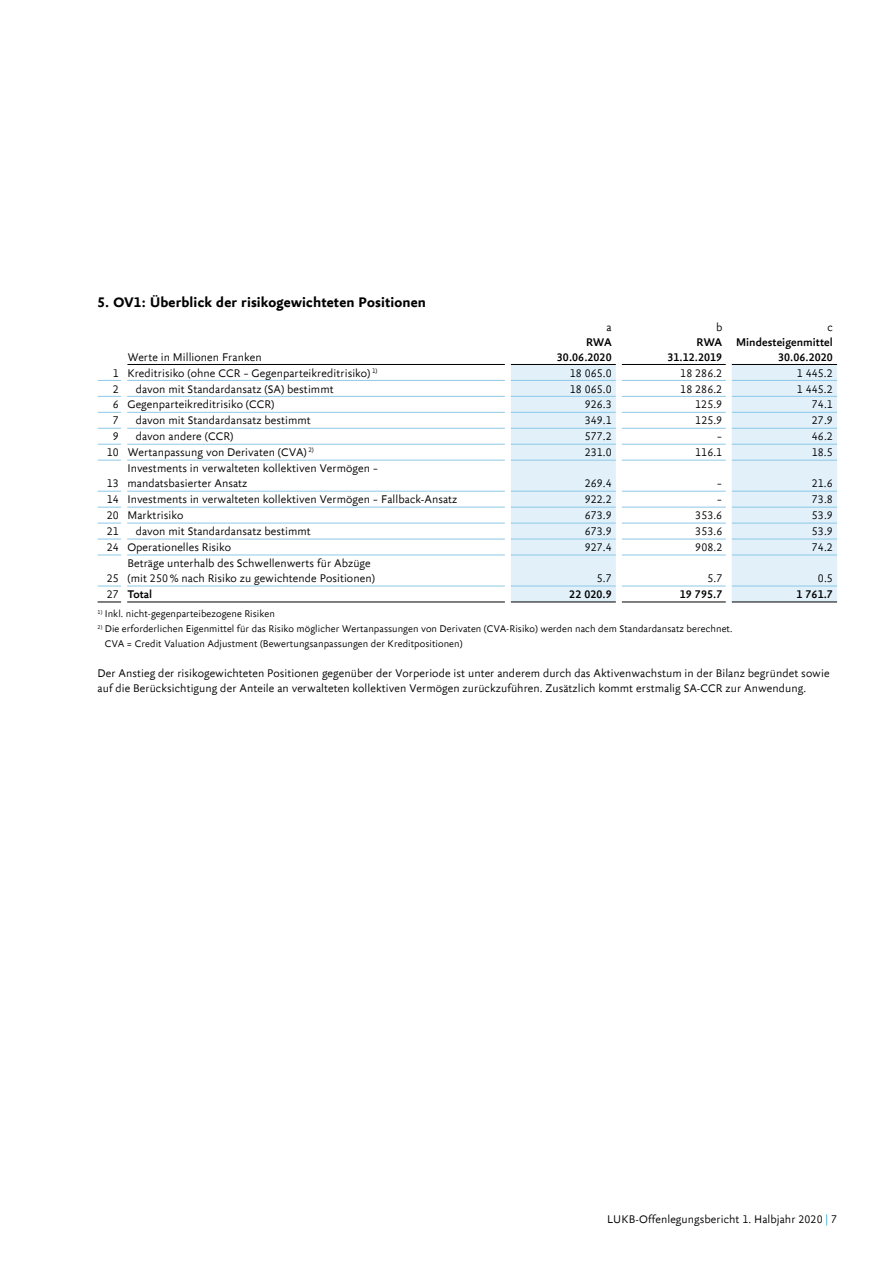
<style>
.page{position:relative;width:893px;height:1263px;background:#fff}
.page>*{position:absolute;margin:0;border:0;box-sizing:border-box;transform-origin:0 0}
.t1{font:700 15px "Yoga Sansfor LUKB";letter-spacing:.01em;color:#000}
.t2{font:300 12px/15px "Yoga Sansfor LUKB";letter-spacing:.005em;color:#000}
.t3{font:500 12px/15px "Yoga Sansfor LUKB";letter-spacing:.005em;color:#000;text-align:right}
.t4{font:300 10.5px/15px "Yoga Sansfor LUKB";letter-spacing:.005em;color:#000}
.s1{font-weight:300}
.s2{color:#0092c9}
</style>
<div class="page">
<svg style="left:511px;top:365px;width:326px;height:237px;fill:#e1f0f9"></svg>
<hr style="left:505px;top:364px;width:111px;height:1px;background:#000">
<hr style="left:505px;top:586px;width:111px;height:1px;background:#8ec9e7">
<hr style="left:505px;top:602px;width:111px;height:1px;background:#000">
<hr style="left:726px;top:364px;width:111px;height:1px;background:#000">
<hr style="left:505px;top:380px;width:111px;height:1px;background:#8ec9e7">
<hr style="left:616px;top:380px;width:110px;height:1px;background:#8ec9e7">
<hr style="left:726px;top:380px;width:111px;height:1px;background:#8ec9e7">
<hr style="left:505px;top:396px;width:111px;height:1px;background:#8ec9e7">
<hr style="left:616px;top:396px;width:110px;height:1px;background:#8ec9e7">
<hr style="left:726px;top:396px;width:111px;height:1px;background:#8ec9e7">
<hr style="left:505px;top:412px;width:111px;height:1px;background:#8ec9e7">
<hr style="left:616px;top:412px;width:110px;height:1px;background:#8ec9e7">
<hr style="left:726px;top:412px;width:111px;height:1px;background:#8ec9e7">
<hr style="left:505px;top:428px;width:111px;height:1px;background:#8ec9e7">
<hr style="left:616px;top:428px;width:110px;height:1px;background:#8ec9e7">
<hr style="left:726px;top:428px;width:111px;height:1px;background:#8ec9e7">
<hr style="left:726px;top:586px;width:111px;height:1px;background:#8ec9e7">
<hr style="left:726px;top:602px;width:111px;height:1px;background:#000">
<hr style="left:616px;top:444px;width:110px;height:1px;background:#8ec9e7">
<hr style="left:726px;top:444px;width:111px;height:1px;background:#8ec9e7">
<hr style="left:616px;top:460px;width:110px;height:1px;background:#8ec9e7">
<hr style="left:726px;top:460px;width:111px;height:1px;background:#8ec9e7">
<hr style="left:616px;top:491px;width:110px;height:1px;background:#8ec9e7">
<hr style="left:726px;top:491px;width:111px;height:1px;background:#8ec9e7">
<hr style="left:616px;top:507px;width:110px;height:1px;background:#8ec9e7">
<hr style="left:726px;top:507px;width:111px;height:1px;background:#8ec9e7">
<hr style="left:616px;top:523px;width:110px;height:1px;background:#8ec9e7">
<hr style="left:726px;top:523px;width:111px;height:1px;background:#8ec9e7">
<hr style="left:505px;top:444px;width:111px;height:1px;background:#8ec9e7">
<hr style="left:505px;top:460px;width:111px;height:1px;background:#8ec9e7">
<hr style="left:505px;top:491px;width:111px;height:1px;background:#8ec9e7">
<hr style="left:505px;top:507px;width:111px;height:1px;background:#8ec9e7">
<hr style="left:505px;top:523px;width:111px;height:1px;background:#8ec9e7">
<hr style="left:127px;top:364px;width:378px;height:1px;background:#000">
<svg style="left:98px;top:586px;width:23px;height:1px"></svg>
<hr style="left:127px;top:586px;width:378px;height:1px;background:#8ec9e7">
<svg style="left:98px;top:602px;width:23px;height:1px"></svg>
<hr style="left:127px;top:602px;width:378px;height:1px;background:#000">
<hr style="left:505px;top:539px;width:111px;height:1px;background:#8ec9e7">
<hr style="left:505px;top:555px;width:111px;height:1px;background:#8ec9e7">
<hr style="left:616px;top:364px;width:110px;height:1px;background:#000">
<hr style="left:616px;top:539px;width:110px;height:1px;background:#8ec9e7">
<hr style="left:726px;top:539px;width:111px;height:1px;background:#8ec9e7">
<hr style="left:616px;top:555px;width:110px;height:1px;background:#8ec9e7">
<hr style="left:726px;top:555px;width:111px;height:1px;background:#8ec9e7">
<hr style="left:616px;top:586px;width:110px;height:1px;background:#8ec9e7">
<hr style="left:616px;top:602px;width:110px;height:1px;background:#000">
<svg style="left:98px;top:380px;width:23px;height:1px"></svg>
<hr style="left:127px;top:380px;width:378px;height:1px;background:#8ec9e7">
<svg style="left:98px;top:396px;width:23px;height:1px"></svg>
<hr style="left:127px;top:396px;width:378px;height:1px;background:#8ec9e7">
<svg style="left:98px;top:412px;width:23px;height:1px"></svg>
<hr style="left:127px;top:412px;width:378px;height:1px;background:#8ec9e7">
<svg style="left:98px;top:428px;width:23px;height:1px"></svg>
<hr style="left:127px;top:428px;width:378px;height:1px;background:#8ec9e7">
<svg style="left:98px;top:444px;width:23px;height:1px"></svg>
<hr style="left:127px;top:444px;width:378px;height:1px;background:#8ec9e7">
<svg style="left:98px;top:460px;width:23px;height:1px"></svg>
<hr style="left:127px;top:460px;width:378px;height:1px;background:#8ec9e7">
<svg style="left:98px;top:491px;width:23px;height:1px"></svg>
<hr style="left:127px;top:491px;width:378px;height:1px;background:#8ec9e7">
<svg style="left:98px;top:507px;width:23px;height:1px"></svg>
<hr style="left:127px;top:507px;width:378px;height:1px;background:#8ec9e7">
<svg style="left:98px;top:523px;width:23px;height:1px"></svg>
<hr style="left:127px;top:523px;width:378px;height:1px;background:#8ec9e7">
<svg style="left:98px;top:539px;width:23px;height:1px"></svg>
<hr style="left:127px;top:539px;width:378px;height:1px;background:#8ec9e7">
<svg style="left:98px;top:555px;width:23px;height:1px"></svg>
<hr style="left:127px;top:555px;width:378px;height:1px;background:#8ec9e7">
<div style="left:616px;top:363px;width:6px;height:240px;background:#fff"></div>
<div style="left:726px;top:363px;width:6px;height:240px;background:#fff"></div>
<div style="left:505px;top:363px;width:6px;height:240px;background:#fff"></div>
<p class="t1" style="left:98px;top:293px;width:330px">5. OV1: Überblick der risikogewichteten Positionen</p>
<p class="t2" style="left:127px;top:349px;width:136px">Werte in Millionen Franken</p>
<p class="t2" style="left:607px;top:319px;width:7px">a</p>
<p class="t3" style="left:557px;top:334px;width:56px">RWA<br>30.06.2020</p>
<p class="t2" style="left:716px;top:319px;width:8px">b</p>
<p class="t3" style="left:667px;top:334px;width:56px">RWA<br>31.12.2019</p>
<p class="t2" style="left:827px;top:319px;width:7px">c</p>
<p class="t3" style="left:736px;top:334px;width:98px">Mindesteigenmittel<br>30.06.2020</p>
<p class="t2" style="left:113px;top:365px;width:266px">1 Kreditrisiko (ohne CCR – Gegenparteikreditrisiko) <sup>1)</sup></p>
<p class="t2" style="left:570px;top:365px;width:43px">18 065.0</p>
<p class="t2" style="left:680px;top:365px;width:43px">18 286.2</p>
<p class="t2" style="left:797px;top:365px;width:37px">1 445.2</p>
<p class="t2" style="left:113px;top:381px;width:7px">2</p>
<p class="t2" style="left:136px;top:381px;width:199px">davon mit Standardansatz (SA) bestimmt</p>
<p class="t2" style="left:570px;top:381px;width:43px">18 065.0</p>
<p class="t2" style="left:680px;top:381px;width:43px">18 286.2</p>
<p class="t2" style="left:797px;top:381px;width:37px">1 445.2</p>
<p class="t2" style="left:113px;top:397px;width:163px">6 Gegenparteikreditrisiko (CCR)</p>
<p class="t2" style="left:585px;top:397px;width:29px">926.3</p>
<p class="t2" style="left:695px;top:397px;width:29px">125.9</p>
<p class="t2" style="left:812px;top:397px;width:22px">74.1</p>
<p class="t2" style="left:113px;top:413px;width:7px">7</p>
<p class="t2" style="left:136px;top:413px;width:177px">davon mit Standardansatz bestimmt</p>
<p class="t2" style="left:585px;top:413px;width:29px">349.1</p>
<p class="t2" style="left:695px;top:413px;width:29px">125.9</p>
<p class="t2" style="left:812px;top:413px;width:22px">27.9</p>
<p class="t2" style="left:113px;top:429px;width:7px">9</p>
<p class="t2" style="left:136px;top:429px;width:99px">davon andere (CCR)</p>
<p class="t2" style="left:585px;top:429px;width:29px">577.2</p>
<p class="t2" style="left:717px;top:429px;width:7px">–</p>
<p class="t2" style="left:812px;top:429px;width:22px">46.2</p>
<p class="t2" style="left:107px;top:445px;width:208px">10 Wertanpassung von Derivaten (CVA) <sup>2)</sup></p>
<p class="t2" style="left:585px;top:445px;width:29px">231.0</p>
<p class="t2" style="left:695px;top:445px;width:29px">116.1</p>
<p class="t2" style="left:812px;top:445px;width:22px">18.5</p>
<p class="t2" style="left:107px;top:476px;width:14px">13</p>
<p class="t2" style="left:127px;top:461px;width:252px">Investments in verwalteten kollektiven Vermögen – mandatsbasierter Ansatz</p>
<p class="t2" style="left:585px;top:476px;width:29px">269.4</p>
<p class="t2" style="left:717px;top:476px;width:7px">–</p>
<p class="t2" style="left:812px;top:476px;width:22px">21.6</p>
<p class="t2" style="left:107px;top:492px;width:352px">14 Investments in verwalteten kollektiven Vermögen – Fallback-Ansatz</p>
<p class="t2" style="left:585px;top:492px;width:29px">922.2</p>
<p class="t2" style="left:717px;top:492px;width:7px">–</p>
<p class="t2" style="left:812px;top:492px;width:22px">73.8</p>
<p class="t2" style="left:107px;top:508px;width:78px">20 Marktrisiko</p>
<p class="t2" style="left:585px;top:508px;width:29px">673.9</p>
<p class="t2" style="left:695px;top:508px;width:29px">353.6</p>
<p class="t2" style="left:812px;top:508px;width:22px">53.9</p>
<p class="t2" style="left:107px;top:524px;width:14px">21</p>
<p class="t2" style="left:136px;top:524px;width:177px">davon mit Standardansatz bestimmt</p>
<p class="t2" style="left:585px;top:524px;width:29px">673.9</p>
<p class="t2" style="left:695px;top:524px;width:29px">353.6</p>
<p class="t2" style="left:812px;top:524px;width:22px">53.9</p>
<p class="t2" style="left:107px;top:540px;width:126px">24 Operationelles Risiko</p>
<p class="t2" style="left:585px;top:540px;width:29px">927.4</p>
<p class="t2" style="left:695px;top:540px;width:29px">908.2</p>
<p class="t2" style="left:812px;top:540px;width:22px">74.2</p>
<p class="t2" style="left:107px;top:571px;width:14px">25</p>
<p class="t2" style="left:127px;top:556px;width:249px">Beträge unterhalb des Schwellenwerts für Abzüge (mit 250% nach Risiko zu gewichtende Positionen)</p>
<p class="t2" style="left:597px;top:571px;width:16px">5.7</p>
<p class="t2" style="left:707px;top:571px;width:16px">5.7</p>
<p class="t2" style="left:818px;top:571px;width:16px">0.5</p>
<p class="t3" style="left:107px;top:587px;width:47px"><span class="s1">27</span> Total</p>
<p class="t3" style="left:569px;top:587px;width:44px">22 020.9</p>
<p class="t3" style="left:680px;top:587px;width:44px">19 795.7</p>
<p class="t3" style="left:796px;top:587px;width:38px">1 761.7</p>
<p class="t4" style="left:98px;top:606px;width:179px"><sup>1)</sup> Inkl. nicht-gegenparteibezogene Risiken</p>
<p class="t4" style="left:105px;top:621px;width:629px;text-indent:-7px"><sup>2)</sup> Die erforderlichen Eigenmittel für das Risiko möglicher Wertanpassungen von Derivaten (CVA-Risiko) werden nach dem Standardansatz berechnet.<br>CVA = Credit Valuation Adjustment (Bewertungsanpassungen der Kreditpositionen)</p>
<p class="t2" style="left:98px;top:666px;width:733px">Der Anstieg der risikogewichteten Positionen gegenüber der Vorperiode ist unter anderem durch das Aktivenwachstum in der Bilanz begründet sowie auf die Berücksichtigung der Anteile an verwalteten kollektiven Vermögen zurückzuführen. Zusätzlich kommt erstmalig SA-CCR zur Anwendung.</p>
<p class="t2" style="left:607px;top:1212px;width:231px">LUKB-Offenlegungsbericht 1. Halbjahr 2020 <span class="s2">|</span> 7</p>
</div>
